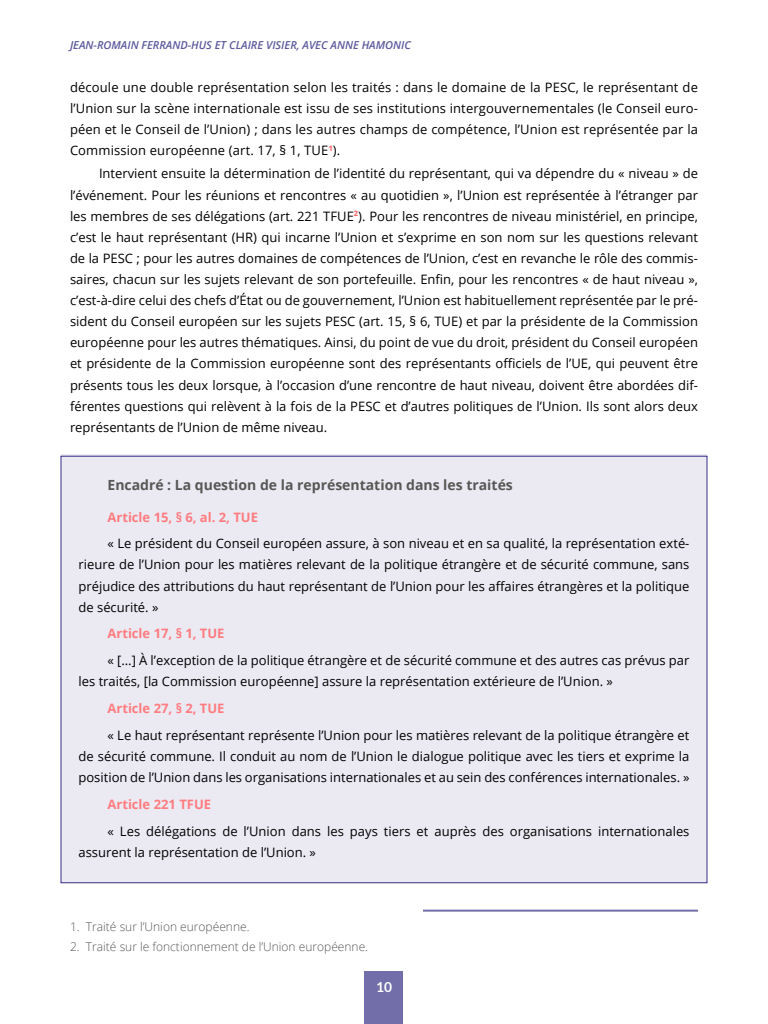
<style>
.page{position:relative;width:768px;height:1024px;background:#fff}
.page>*{position:absolute;margin:0;border:0;box-sizing:border-box;transform-origin:0 0}
.enc_Focus_titreEncFo{font:700 14px "Open Sans";color:#575756}
.Folio{font:700 13.8px "Lato";color:#fff}
.txt_reponse{font:13px/21.1px "Open Sans";letter-spacing:.005em;color:#000;text-align:justify}
.enc_Focus_txt_Normal{font:13px/21.1px "Open Sans";color:#000;text-align:justify}
.enc_Focus_txt_Normal-2{font:700 13px "Open Sans";color:#ff7c80}
.txt_Note{font:300 12px "Open Sans";color:#575756}
.TC_Auteur{font:italic 600 11px "Open Sans";color:#5d5a9d}
</style>
<div class="page">
<div style="left:365px;top:971px;width:38px;height:53px;background:#716eaa"></div>
<div style="left:61px;top:455px;width:646px;height:428px;background:#ebeaf3"></div>
<hr style="left:423px;top:910px;width:275px;height:2px;background:#716eaa">
<p class="TC_Auteur" style="left:70px;top:37px;width:276px">JEAN-ROMAIN FERRAND-HUS ET CLAIRE VISIER, AVEC ANNE</p>
<p class="TC_Auteur" style="left:362px;top:37px;width:16px">HAMONIC</p>
<p class="txt_reponse" style="left:70px;top:76px;width:630px">découle une double représentation selon les traités : dans le domaine de la PESC, le représentant de l’Union sur la scène internationale est issu de ses institutions intergouvernementales (le Conseil euro&shy;péen et le Conseil de l’Union) ; dans les autres champs de compétence, l’Union est représentée par la Commission européenne (art. 17, § 1, TUE<sup>1</sup>).</p>
<p class="txt_reponse" style="left:70px;top:163px;width:630px;text-indent:29px">Intervient ensuite la détermination de l’identité du représentant, qui va dépendre du « niveau » de l’événement. Pour les réunions et rencontres « au quotidien », l’Union est représentée à l’étranger par les membres de ses délégations (art. 221 TFUE<sup>2</sup>). Pour les rencontres de niveau ministériel, en principe, c’est le haut représentant (HR) qui incarne l’Union et s’exprime en son nom sur les questions relevant de la PESC ; pour les autres domaines de compétences de l’Union, c’est en revanche le rôle des commis&shy;saires, chacun sur les sujets relevant de son portefeuille. Enfin, pour les rencontres « de haut niveau », c’est-à-dire celui des chefs d’État ou de gouvernement, l’Union est habituellement représentée par le pré&shy;sident du Conseil européen sur les sujets PESC (art. 15, § 6, TUE) et par la présidente de la Commission européenne pour les autres thématiques. Ainsi, du point de vue du droit, président du Conseil européen et présidente de la Commission européenne sont des représentants officiels de l’UE, qui peuvent être présents tous les deux lorsque, à l’occasion d’une rencontre de haut niveau, doivent être abordées dif&shy;férentes questions qui relèvent à la fois de la PESC et d’autres politiques de l’Union. Ils sont alors deux représentants de l’Union de même niveau.</p>
<p class="enc_Focus_titreEncFo" style="left:108px;top:475px;width:407px">Encadré : La question de la représentation dans les traités</p>
<p class="enc_Focus_txt_Normal-2" style="left:108px;top:508px;width:152px">Article 15, § 6, al. 2, TUE</p>
<p class="enc_Focus_txt_Normal" style="left:79px;top:533px;width:612px;text-indent:29px">« Le président du Conseil européen assure, à son niveau et en sa qualité, la représentation exté&shy;rieure de l’Union pour les matières relevant de la politique étrangère et de sécurité commune, sans préjudice des attributions du haut représentant de l’Union pour les affaires étrangères et la politique de sécurité. »</p>
<p class="enc_Focus_txt_Normal-2" style="left:108px;top:625px;width:119px">Article 17, § 1, TUE</p>
<p class="enc_Focus_txt_Normal" style="left:79px;top:650px;width:612px;text-indent:29px">« […] À l’exception de la politique étrangère et de sécurité commune et des autres cas prévus par les traités, [la Commission européenne] assure la représentation extérieure de l’Union. »</p>
<p class="enc_Focus_txt_Normal-2" style="left:108px;top:699px;width:119px">Article 27, § 2, TUE</p>
<p class="enc_Focus_txt_Normal" style="left:79px;top:724px;width:612px;text-indent:29px">« Le haut représentant représente l’Union pour les matières relevant de la politique étrangère et de sécurité commune. Il conduit au nom de l’Union le dialogue politique avec les tiers et exprime la position de l’Union dans les organisations internationales et au sein des conférences internationales. »</p>
<p class="enc_Focus_txt_Normal-2" style="left:108px;top:795px;width:105px">Article 221 TFUE</p>
<p class="enc_Focus_txt_Normal" style="left:79px;top:820px;width:612px;text-indent:29px">« Les délégations de l’Union dans les pays tiers et auprès des organisations internationales assurent la représentation de l’Union. »</p>
<p class="txt_Note" style="left:70px;top:918px;width:181px">1. Traité sur l’Union européenne.</p>
<p class="txt_Note" style="left:70px;top:938px;width:300px">2. Traité sur le fonctionnement de l’Union européenne.</p>
<p class="Folio" style="left:376px;top:979px;width:17px">10</p>
</div>
